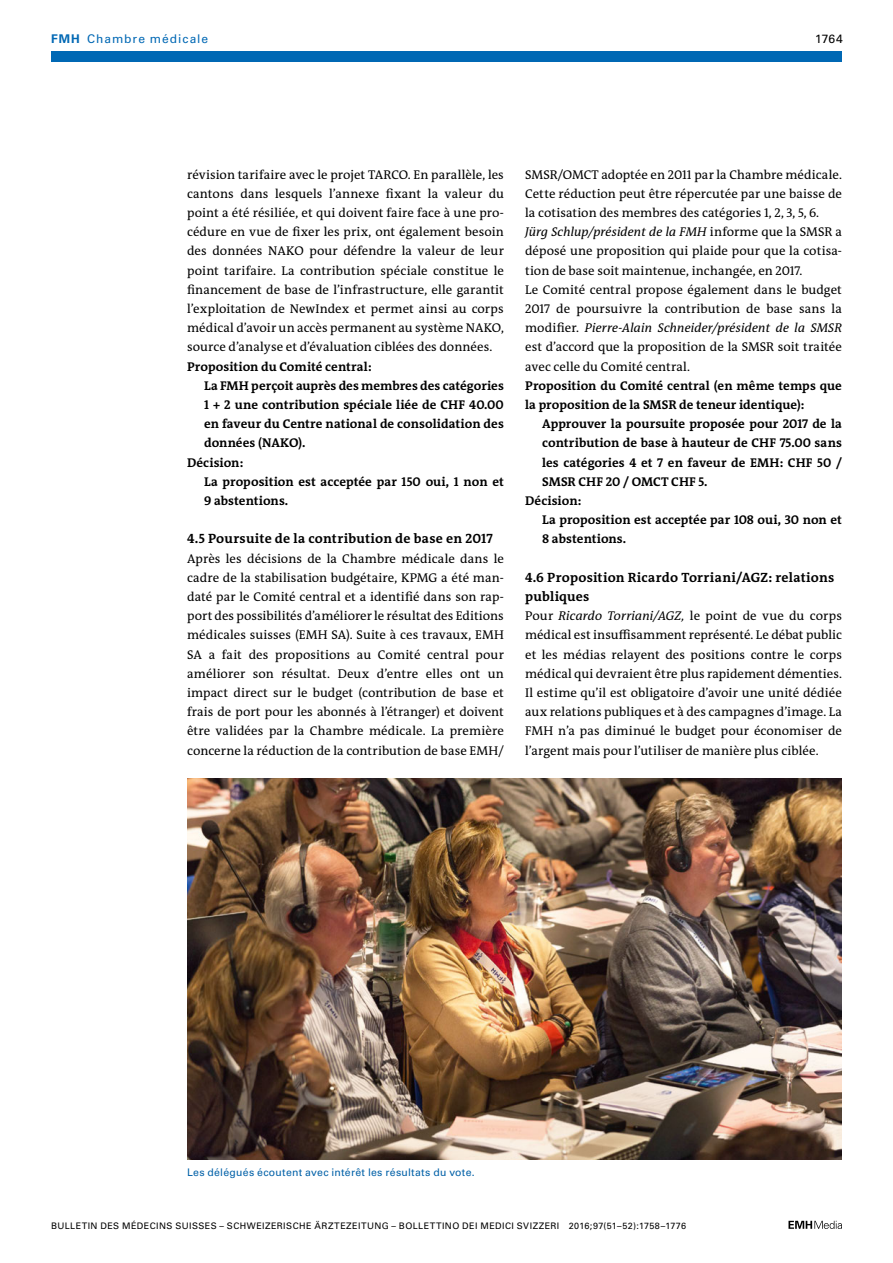
<style>
.page{position:relative;width:893px;height:1263px;background:#fff}
.page>*{position:absolute;margin:0;border:0;box-sizing:border-box;transform-origin:0 0}
.section-h2{font:700 13.5px/19.2px "The Antiqua B W7";letter-spacing:.015em;color:#000}
.section-pn{font:12.75px/19.2px "The Antiqua B W5 Plain";letter-spacing:.005em;color:#000;text-align:justify}
.section-ph{font:700 12.75px/19.2px "The Antiqua B W7";letter-spacing:.005em;color:#000;text-align:justify}
.section-pn-2{font:700 12.75px/19.2px "The Antiqua B W7";letter-spacing:-.005em;color:#000}
.t1{font:12px "Univers LT Std";letter-spacing:.08em;color:#0068b4}
.t2{font:12px "Univers LT Std";color:#000}
.fig-caption{font:10.5px "Univers LT Std";letter-spacing:.025em;color:#0060a7}
.t3{font:9px "Univers LT Std";letter-spacing:.045em;color:#000}
.s1{font-weight:700}
.s2{font-style:italic}
</style>
<div class="page">
<svg style="left:788px;top:1221px;width:54px;height:8px"></svg>
<img style="left:187px;top:778px;width:655px;height:382px">
<div style="left:51px;top:51px;width:791px;height:11px;background:#0068b4"></div>
<p class="t1" style="left:51px;top:31px;width:159px"><span class="s1">FMH</span> Chambre médicale</p>
<p class="t2" style="left:815px;top:31px;width:29px">1764</p>
<p class="section-pn" style="left:187px;top:165px;width:318px">révision tarifaire avec le projet TARCO. En parallèle, les cantons dans lesquels l’annexe fixant la valeur du point a été résiliée, et qui doivent faire face à une pro&shy;cédure en vue de fixer les prix, ont également besoin des données NAKO pour défendre la valeur de leur point tarifaire. La contribution spéciale constitue le financement de base de l’infrastructure, elle garantit l’exploitation de NewIndex et permet ainsi au corps médical d’avoir un accès permanent au système NAKO, source d’analyse et d’évaluation ciblées des données.</p>
<p class="section-ph" style="left:187px;top:357px;width:186px">Proposition du Comité central:</p>
<p class="section-ph" style="left:204px;top:376px;width:301px">La FMH perçoit auprès des membres des catégories 1 + 2 une contribution spéciale liée de CHF 40.00 en faveur du Centre national de consolidation des données (NAKO).</p>
<p class="section-ph" style="left:187px;top:453px;width:58px">Décision:</p>
<p class="section-ph" style="left:204px;top:472px;width:301px">La proposition est acceptée par 150 oui, 1 non et<br>9 abstentions.</p>
<p class="section-h2" style="left:187px;top:529px;width:307px">4.5 Poursuite de la contribution de base en 2017</p>
<p class="section-pn" style="left:187px;top:549px;width:318px">Après les décisions de la Chambre médicale dans le cadre de la stabilisation budgétaire, KPMG a été man&shy;daté par le Comité central et a identifié dans son rap&shy;port des possibilités d’améliorer le résultat des Editions médicales suisses (EMH SA). Suite à ces travaux, EMH SA a fait des propositions au Comité central pour améliorer son résultat. Deux d’entre elles ont un impact direct sur le budget (contribution de base et frais de port pour les abonnés à l’étranger) et doivent être validées par la Chambre médicale. La première concerne la réduction de la contribution de base EMH/</p>
<p class="section-pn" style="left:525px;top:165px;width:318px">SMSR/OMCT adoptée en 2011 par la Chambre médicale.<br>Cette réduction peut être répercutée par une baisse de la cotisation des membres des catégories 1, 2, 3, 5, 6.</p>
<p class="section-pn" style="left:525px;top:222px;width:318px"><span class="s2">Jürg Schlup/président de la FMH</span> informe que la SMSR a déposé une proposition qui plaide pour que la cotisa&shy;tion de base soit maintenue, inchangée, en 2017.</p>
<p class="section-pn" style="left:525px;top:280px;width:318px">Le Comité central propose également dans le budget 2017 de poursuivre la contribution de base sans la modifier. <span class="s2">Pierre-Alain Schneider/président de la SMSR </span>est d’accord que la proposition de la SMSR soit traitée avec celle du Comité central.</p>
<p class="section-pn-2" style="left:525px;top:376px;width:318px">Proposition du Comité central (en même temps que la proposition de la SMSR de teneur identique):</p>
<p class="section-ph" style="left:542px;top:414px;width:301px">Approuver la poursuite proposée pour 2017 de la contribution de base à hauteur de CHF 75.00 sans les catégories 4 et 7 en faveur de EMH: CHF 50 / SMSR CHF 20 / OMCT CHF 5.</p>
<p class="section-ph" style="left:525px;top:491px;width:58px">Décision:</p>
<p class="section-ph" style="left:542px;top:510px;width:301px">La proposition est acceptée par 108 oui, 30 non et<br>8 abstentions.</p>
<p class="section-h2" style="left:525px;top:568px;width:311px">4.6 Proposition Ricardo Torriani/AGZ: relations publiques</p>
<p class="section-pn" style="left:525px;top:606px;width:318px">Pour <span class="s2">Ricardo Torriani/AGZ,</span> le point de vue du corps médical est insuffisamment représenté. Le débat public et les médias relayent des positions contre le corps médical qui devraient être plus rapidement démenties.<br>Il estime qu’il est obligatoire d’avoir une unité dédiée aux relations publiques et à des campagnes d’image. La FMH n’a pas diminué le budget pour économiser de l’argent mais pour l’utiliser de manière plus ciblée.</p>
<p class="fig-caption" style="left:187px;top:1166px;width:289px">Les délégués écoutent avec intérêt les résultats du vote.</p>
<p class="t3" style="left:51px;top:1220px;width:637px">BULLETIN DES MÉDECINS SUISSES – SCHWEIZERISCHE ÄRZTEZEITUNG – BOLLETTINO DEI MEDICI SVIZZERI 2016;97(51–52):1758–1776</p>
</div>
